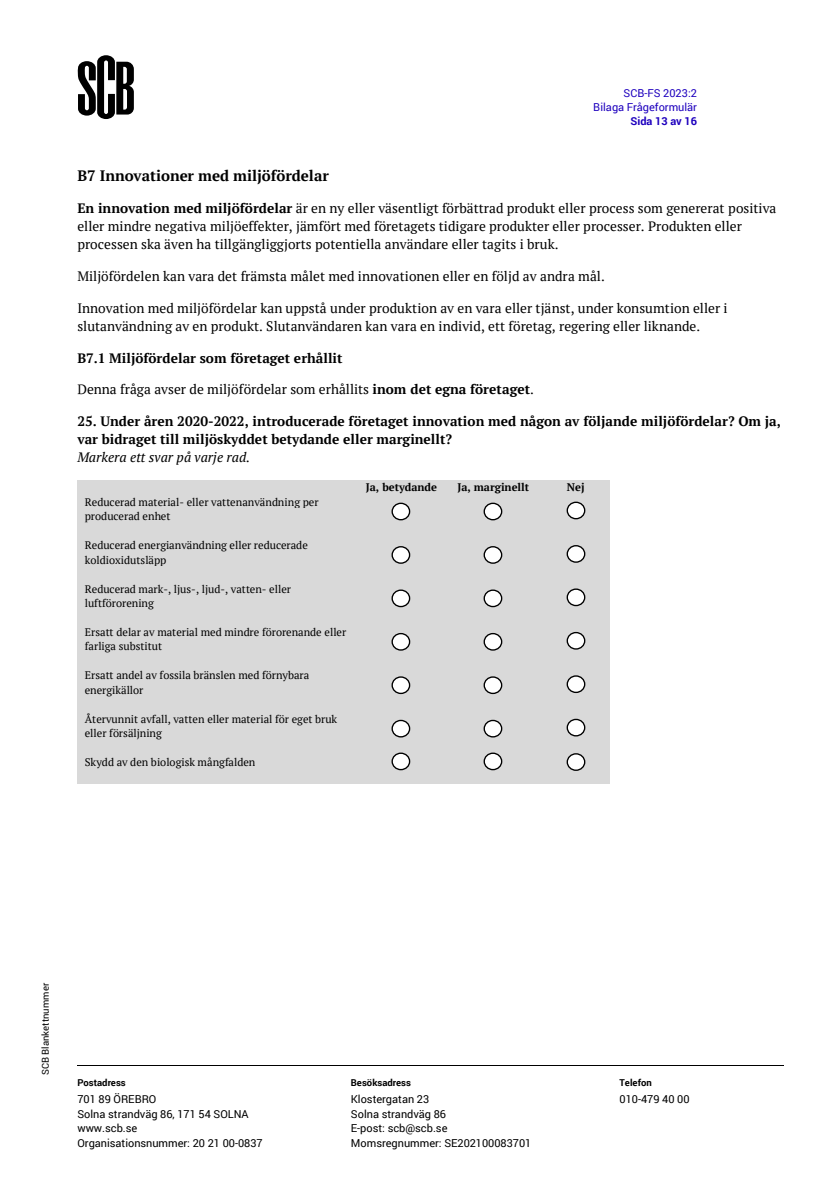
<style>
.page{position:relative;width:819px;height:1201px;background:#fff}
.page>*{position:absolute;margin:0;border:0;box-sizing:border-box;transform-origin:0 0}
.t1{font:700 15.05px "PT Serif";color:#000}
.t2{font:13.65px/18.2px "PT Serif";color:#000}
.t3{font:700 13.65px/18.2px "PT Serif";letter-spacing:.005em;color:#000}
.t4{font:11.03px/14.3px "PT Serif";color:#000}
.t5{font:11.03px/14.3px "Roboto";color:#000}
.t6{font:11.03px/14.3px "Roboto";color:#1e00be;text-align:right}
.t7{font:700 11.03px "PT Serif";color:#000}
.t8{font:700 9.45px "Roboto";letter-spacing:.005em;color:#000}
.t9{font:9.45px "Roboto";letter-spacing:.005em;color:#000}
.s1{font-weight:700}
.s2{font-weight:400;font-style:italic}
</style>
<div class="page">
<hr style="left:77px;top:1064px;width:258px;height:1px;background:#000">
<hr style="left:351px;top:1064px;width:253px;height:1px;background:#000">
<hr style="left:620px;top:1064px;width:164px;height:1px;background:#000">
<svg style="left:78px;top:55px;width:56px;height:64px"></svg>
<div style="left:77px;top:480px;width:281px;height:14px;background:#d9d9d9"></div>
<div style="left:358px;top:480px;width:87px;height:14px;background:#d9d9d9"></div>
<div style="left:445px;top:480px;width:96px;height:14px;background:#d9d9d9"></div>
<div style="left:541px;top:480px;width:68px;height:14px;background:#d9d9d9"></div>
<div style="left:77px;top:494px;width:281px;height:44px;background:#d9d9d9"></div>
<div style="left:358px;top:494px;width:87px;height:44px;background:#d9d9d9"></div>
<div style="left:445px;top:494px;width:96px;height:44px;background:#d9d9d9"></div>
<div style="left:541px;top:494px;width:68px;height:44px;background:#d9d9d9"></div>
<div style="left:77px;top:538px;width:281px;height:43px;background:#d9d9d9"></div>
<div style="left:358px;top:538px;width:87px;height:43px;background:#d9d9d9"></div>
<div style="left:445px;top:538px;width:96px;height:43px;background:#d9d9d9"></div>
<div style="left:541px;top:538px;width:68px;height:43px;background:#d9d9d9"></div>
<div style="left:77px;top:581px;width:281px;height:43px;background:#d9d9d9"></div>
<div style="left:358px;top:581px;width:87px;height:43px;background:#d9d9d9"></div>
<div style="left:445px;top:581px;width:96px;height:43px;background:#d9d9d9"></div>
<div style="left:541px;top:581px;width:68px;height:43px;background:#d9d9d9"></div>
<div style="left:77px;top:624px;width:281px;height:44px;background:#d9d9d9"></div>
<div style="left:358px;top:624px;width:87px;height:44px;background:#d9d9d9"></div>
<div style="left:445px;top:624px;width:96px;height:44px;background:#d9d9d9"></div>
<div style="left:541px;top:624px;width:68px;height:44px;background:#d9d9d9"></div>
<div style="left:77px;top:668px;width:281px;height:43px;background:#d9d9d9"></div>
<div style="left:358px;top:668px;width:87px;height:43px;background:#d9d9d9"></div>
<div style="left:445px;top:668px;width:96px;height:43px;background:#d9d9d9"></div>
<div style="left:541px;top:668px;width:68px;height:43px;background:#d9d9d9"></div>
<div style="left:77px;top:711px;width:281px;height:44px;background:#d9d9d9"></div>
<div style="left:358px;top:711px;width:87px;height:44px;background:#d9d9d9"></div>
<div style="left:445px;top:711px;width:96px;height:44px;background:#d9d9d9"></div>
<div style="left:541px;top:711px;width:68px;height:44px;background:#d9d9d9"></div>
<div style="left:77px;top:755px;width:281px;height:28px;background:#d9d9d9"></div>
<div style="left:358px;top:755px;width:87px;height:28px;background:#d9d9d9"></div>
<div style="left:445px;top:755px;width:96px;height:28px;background:#d9d9d9"></div>
<div style="left:541px;top:755px;width:68px;height:28px;background:#d9d9d9"></div>
<svg style="left:392px;top:503px;width:17px;height:16px"></svg>
<div style="left:391px;top:502px;width:19px;height:18px;border:1px solid #000;border-radius:50%"></div>
<svg style="left:484px;top:503px;width:17px;height:16px"></svg>
<div style="left:483px;top:502px;width:19px;height:18px;border:1px solid #000;border-radius:50%"></div>
<svg style="left:567px;top:502px;width:17px;height:16px"></svg>
<div style="left:566px;top:501px;width:19px;height:18px;border:1px solid #000;border-radius:50%"></div>
<div style="left:392px;top:547px;width:17px;height:16px;background:#fff;border-radius:50%"></div>
<div style="left:391px;top:546px;width:19px;height:18px;border:1px solid #000;border-radius:50%"></div>
<div style="left:484px;top:547px;width:17px;height:16px;background:#fff;border-radius:50%"></div>
<div style="left:483px;top:546px;width:19px;height:18px;border:1px solid #000;border-radius:50%"></div>
<svg style="left:567px;top:545px;width:17px;height:17px"></svg>
<div style="left:566px;top:545px;width:19px;height:18px;border:1px solid #000;border-radius:50%"></div>
<svg style="left:392px;top:590px;width:17px;height:16px"></svg>
<div style="left:391px;top:589px;width:19px;height:18px;border:1px solid #000;border-radius:50%"></div>
<div style="left:484px;top:590px;width:17px;height:16px;background:#fff;border-radius:50%"></div>
<div style="left:483px;top:589px;width:19px;height:18px;border:1px solid #000;border-radius:50%"></div>
<svg style="left:567px;top:589px;width:17px;height:16px"></svg>
<div style="left:566px;top:588px;width:19px;height:18px;border:1px solid #000;border-radius:50%"></div>
<div style="left:392px;top:633px;width:17px;height:17px;background:#fff;border-radius:50%"></div>
<div style="left:391px;top:633px;width:19px;height:17px;border:1px solid #000;border-radius:50%"></div>
<div style="left:484px;top:633px;width:17px;height:17px;background:#fff;border-radius:50%"></div>
<div style="left:483px;top:633px;width:19px;height:17px;border:1px solid #000;border-radius:50%"></div>
<svg style="left:567px;top:632px;width:17px;height:17px"></svg>
<div style="left:566px;top:632px;width:19px;height:17px;border:1px solid #000;border-radius:50%"></div>
<svg style="left:392px;top:677px;width:17px;height:16px"></svg>
<div style="left:391px;top:676px;width:19px;height:18px;border:1px solid #000;border-radius:50%"></div>
<svg style="left:484px;top:677px;width:17px;height:16px"></svg>
<div style="left:483px;top:676px;width:19px;height:18px;border:1px solid #000;border-radius:50%"></div>
<svg style="left:567px;top:676px;width:17px;height:16px"></svg>
<div style="left:566px;top:675px;width:19px;height:18px;border:1px solid #000;border-radius:50%"></div>
<svg style="left:392px;top:720px;width:17px;height:17px"></svg>
<div style="left:391px;top:719px;width:19px;height:18px;border:1px solid #000;border-radius:50%"></div>
<svg style="left:484px;top:720px;width:17px;height:17px"></svg>
<div style="left:483px;top:719px;width:19px;height:18px;border:1px solid #000;border-radius:50%"></div>
<svg style="left:567px;top:719px;width:17px;height:17px"></svg>
<div style="left:566px;top:718px;width:19px;height:18px;border:1px solid #000;border-radius:50%"></div>
<svg style="left:392px;top:753px;width:17px;height:16px"></svg>
<div style="left:391px;top:752px;width:19px;height:18px;border:1px solid #000;border-radius:50%"></div>
<svg style="left:484px;top:753px;width:17px;height:16px"></svg>
<div style="left:483px;top:752px;width:19px;height:18px;border:1px solid #000;border-radius:50%"></div>
<div style="left:567px;top:754px;width:17px;height:16px;background:#fff;border-radius:50%"></div>
<div style="left:566px;top:753px;width:19px;height:18px;border:1px solid #000;border-radius:50%"></div>
<p class="t6" style="left:593px;top:85px;width:105px">SCB-FS 2023:2<br>Bilaga Frågeformulär<br><span class="s1">Sida 13 av 16</span></p>
<p class="t1" style="left:77px;top:166px;width:253px">B7 Innovationer med miljöfördelar</p>
<p class="t2" style="left:77px;top:199px;width:700px"><span class="s1">En innovation med miljöfördelar</span> är en ny eller väsentligt förbättrad produkt eller process som genererat positiva eller mindre negativa miljöeffekter, jämfört med företagets tidigare produkter eller processer. Produkten eller processen ska även ha tillgängliggjorts potentiella användare eller tagits i bruk.</p>
<p class="t2" style="left:77px;top:267px;width:529px">Miljöfördelen kan vara det främsta målet med innovationen eller en följd av andra mål.</p>
<p class="t2" style="left:77px;top:298px;width:651px">Innovation med miljöfördelar kan uppstå under produktion av en vara eller tjänst, under konsumtion eller i slutanvändning av en produkt. Slutanvändaren kan vara en individ, ett företag, regering eller liknande.</p>
<p class="t3" style="left:77px;top:348px;width:267px">B7.1 Miljöfördelar som företaget erhållit</p>
<p class="t2" style="left:77px;top:380px;width:458px">Denna fråga avser de miljöfördelar som erhållits <span class="s1">inom det egna företaget</span>.</p>
<p class="t3" style="left:77px;top:412px;width:705px">25. Under åren 2020-2022, introducerade företaget innovation med någon av följande miljöfördelar? Om ja, var bidraget till miljöskyddet betydande eller marginellt?<br><span class="s2">Markera ett svar på varje rad.</span></p>
<p class="t7" style="left:366px;top:480px;width:72px">Ja, betydande</p>
<p class="t7" style="left:457px;top:480px;width:73px">Ja, marginellt</p>
<p class="t7" style="left:566px;top:480px;width:19px">Nej</p>
<p class="t4" style="left:85px;top:494px;width:235px">Reducerad material- eller vattenanvändning per producerad enhet</p>
<p class="t4" style="left:85px;top:538px;width:225px">Reducerad energianvändning eller reducerade koldioxidutsläpp</p>
<p class="t4" style="left:85px;top:581px;width:208px">Reducerad mark-, ljus-, ljud-, vatten- eller luftförorening</p>
<p class="t4" style="left:85px;top:624px;width:263px">Ersatt delar av material med mindre förorenande eller farliga substitut</p>
<p class="t4" style="left:85px;top:668px;width:226px">Ersatt andel av fossila bränslen med förnybara energikällor</p>
<p class="t4" style="left:85px;top:711px;width:254px">Återvunnit avfall, vatten eller material för eget bruk eller försäljning</p>
<p class="t4" style="left:85px;top:755px;width:172px">Skydd av den biologisk mångfalden</p>
<p class="t9" style="left:39px;top:1075px;width:94px;rotate:-90deg">SCB Blankettnummer</p>
<p class="t8" style="left:77px;top:1076px;width:50px">Postadress</p>
<p class="t8" style="left:351px;top:1076px;width:62px">Besöksadress</p>
<p class="t8" style="left:619px;top:1076px;width:34px">Telefon</p>
<p class="t5" style="left:77px;top:1091px;width:187px">701 89 ÖREBRO<br>Solna strandväg 86, 171 54 SOLNA www.scb.se<br>Organisationsnummer: 20 21 00-0837</p>
<p class="t5" style="left:351px;top:1091px;width:182px">Klostergatan 23<br>Solna strandväg 86<br>E-post: scb@scb.se<br>Momsregnummer: SE202100083701</p>
<p class="t5" style="left:619px;top:1091px;width:72px">010-479 40 00</p>
</div>
